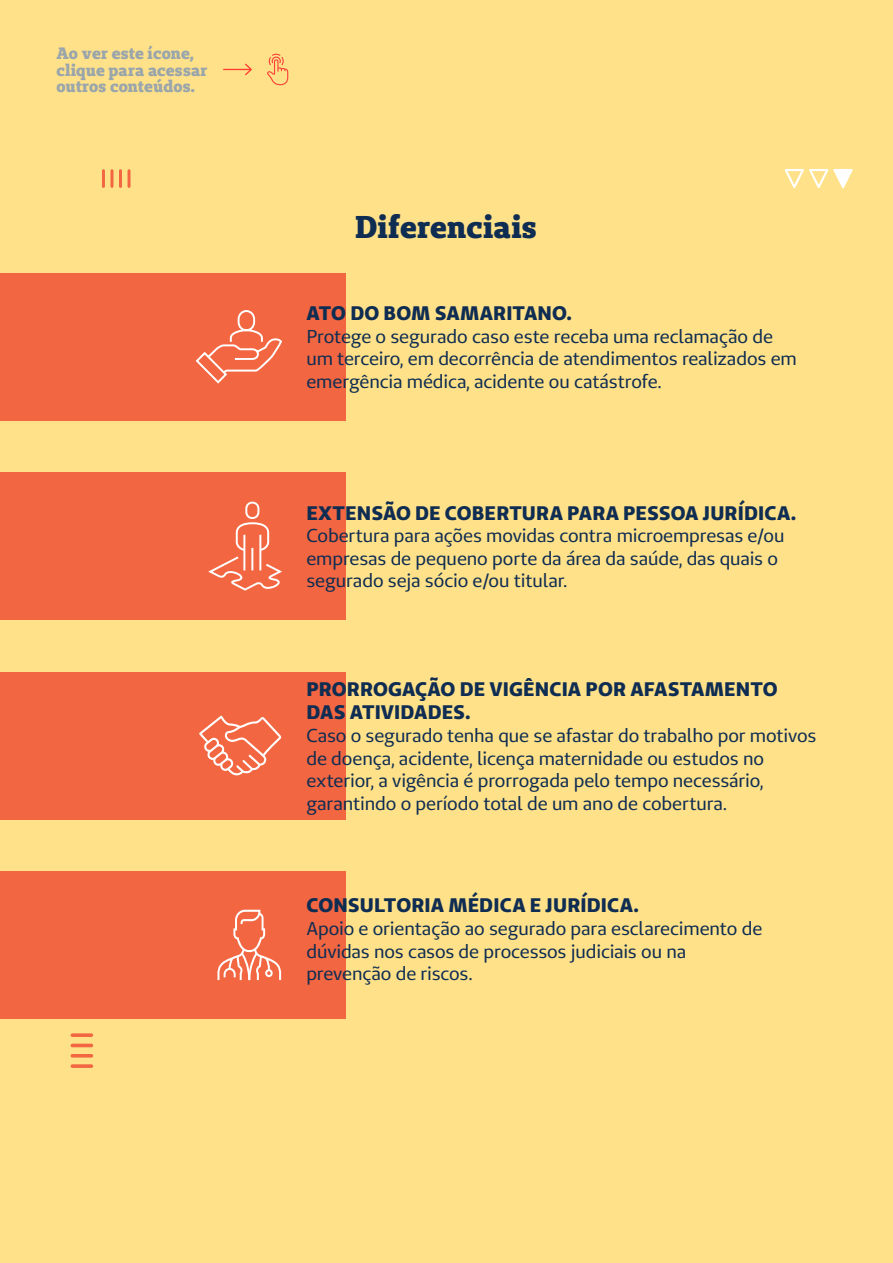
<style>
.page{position:relative;width:893px;height:1263px;background:#ffe189}
.page>*{position:absolute;margin:0;border:0;box-sizing:border-box;transform-origin:0 0}
.t1{font:800 31.5px "Unimed Slab";letter-spacing:.005em;color:#0f2d52}
.t2{font:800 19.65px/23.2px "Unimed Sans";letter-spacing:.005em;color:#0f2d52}
.t3{font:18.6px/22.5px "Unimed Sans";letter-spacing:-.005em;color:#0f2d52}
.t4{font:800 16.5px/16.5px "Unimed Slab";letter-spacing:.01em;color:#9aa6ab}
</style>
<div class="page">
<svg style="left:267px;top:53px;width:21px;height:32px"></svg>
<svg style="left:223px;top:63px;width:29px;height:13px"></svg>
<svg style="left:785px;top:169px;width:68px;height:19px"></svg>
<hr style="left:102px;top:169px;width:3px;height:19px;background:#f26641">
<hr style="left:110px;top:169px;width:3px;height:19px;background:#f26641">
<hr style="left:119px;top:169px;width:3px;height:19px;background:#f26641">
<hr style="left:128px;top:169px;width:3px;height:19px;background:#f26641">
<svg style="left:71px;top:1064px;width:22px;height:4px"></svg>
<hr style="left:71px;top:1054px;width:22px;height:3px;background:#f26641;border-radius:2px">
<hr style="left:71px;top:1044px;width:22px;height:3px;background:#f26641;border-radius:2px">
<svg style="left:71px;top:1033px;width:22px;height:4px"></svg>
<div style="left:0;top:273px;width:346px;height:147px;background:#f26641"></div>
<div style="left:0;top:472px;width:346px;height:148px;background:#f26641"></div>
<div style="left:0;top:672px;width:346px;height:147px;background:#f26641"></div>
<div style="left:0;top:871px;width:346px;height:147px;background:#f26641"></div>
<svg style="left:195px;top:310px;width:87px;height:74px"></svg>
<svg style="left:208px;top:522px;width:74px;height:69px"></svg>
<div style="left:245px;top:502px;width:14px;height:17px;border:2px solid #fff;border-radius:6px"></div>
<hr style="left:259px;top:535px;width:2px;height:35px;background:#fff">
<hr style="left:243px;top:535px;width:2px;height:35px;background:#fff">
<hr style="left:251px;top:548px;width:2px;height:22px;background:#fff">
<svg style="left:199px;top:716px;width:82px;height:59px"></svg>
<svg style="left:217px;top:910px;width:65px;height:70px"></svg>
<p class="t4" style="left:56px;top:45px;width:153px">Ao ver este ícone, clique para acessar outros conteúdos.</p>
<h1 class="t1" style="left:355px;top:206px;width:183px">Diferenciais</h1>
<p class="t2" style="left:306px;top:301px;width:267px">ATO DO BOM SAMARITANO.</p>
<p class="t3" style="left:306px;top:325px;width:492px">Protege o segurado caso este receba uma reclamação de um terceiro, em decorrência de atendimentos realizados em emergência médica, acidente ou catástrofe.</p>
<p class="t2" style="left:306px;top:501px;width:491px">EXTENSÃO DE COBERTURA PARA PESSOA JURÍDICA.</p>
<p class="t3" style="left:306px;top:524px;width:480px">Cobertura para ações movidas contra microempresas e/ou empresas de pequeno porte da área da saúde, das quais o segurado seja sócio e/ou titular.</p>
<p class="t2" style="left:306px;top:677px;width:473px">PRORROGAÇÃO DE VIGÊNCIA POR AFASTAMENTO<br>DAS ATIVIDADES.</p>
<p class="t3" style="left:306px;top:724px;width:511px">Caso o segurado tenha que se afastar do trabalho por motivos de doença, acidente, licença maternidade ou estudos no exterior, a vigência é prorrogada pelo tempo necessário, garantindo o período total de um ano de cobertura.</p>
<p class="t2" style="left:306px;top:893px;width:334px">CONSULTORIA MÉDICA E JURÍDICA.</p>
<p class="t3" style="left:306px;top:917px;width:457px">Apoio e orientação ao segurado para esclarecimento de dúvidas nos casos de processos judiciais ou na prevenção de riscos.</p>
</div>
